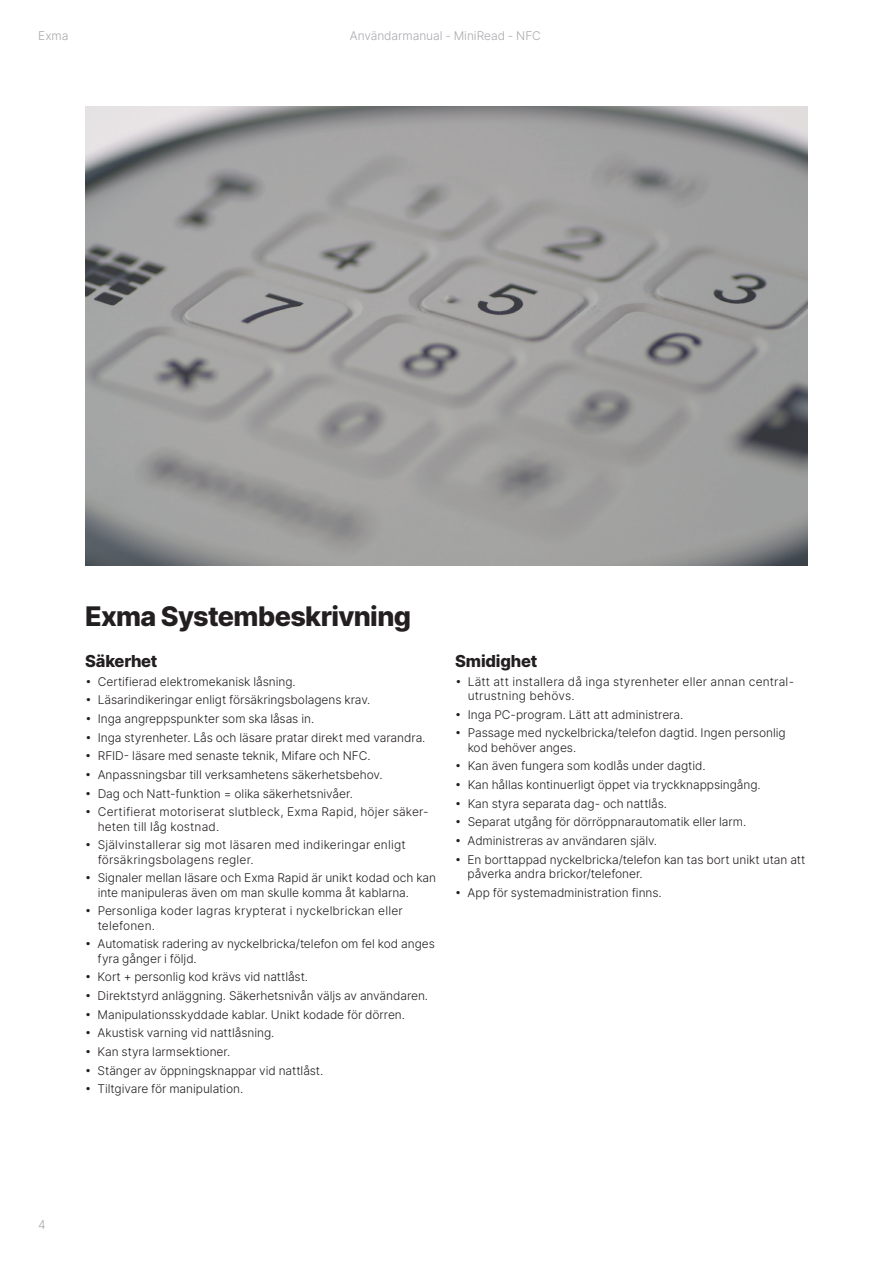
<style>
.page{position:relative;width:893px;height:1263px;background:#fff}
.page>*{position:absolute;margin:0;border:0;box-sizing:border-box;transform-origin:0 0}
.t1{font:800 27px "Inter";letter-spacing:-.025em;color:#231f20}
.t2{font:800 16.5px "Inter";letter-spacing:-.01em;color:#231f20}
.t3{font:300 12px/14.4px "Inter";letter-spacing:-.005em;color:#231f20}
.t4{font:300 12px/14.4px "Inter";letter-spacing:.015em;color:#231f20}
.t5{font:300 12px "Inter";letter-spacing:-.005em;color:#a8a9ad}
</style>
<div class="page">
<img style="left:85px;top:106px;width:723px;height:460px">
<p class="t5" style="left:38px;top:27px;width:32px">Exma</p>
<p class="t5" style="left:350px;top:27px;width:193px">Användarmanual - MiniRead - NFC</p>
<h1 class="t1" style="left:85px;top:597px;width:328px">Exma Systembeskrivning</h1>
<h2 class="t2" style="left:85px;top:649px;width:74px">Säkerhet</h2>
<p class="t3" style="left:85px;top:674px;width:212px">• Certifierad elektromekanisk låsning.</p>
<p class="t3" style="left:85px;top:692px;width:287px">• Läsarindikeringar enligt försäkringsbolagens krav.</p>
<p class="t3" style="left:85px;top:711px;width:231px">• Inga angreppspunkter som ska låsas in.</p>
<p class="t3" style="left:85px;top:730px;width:342px">• Inga styrenheter. Lås och läsare pratar direkt med varandra.</p>
<p class="t3" style="left:85px;top:748px;width:287px">• RFID- läsare med senaste teknik, Mifare och NFC.</p>
<p class="t3" style="left:85px;top:767px;width:299px">• Anpassningsbar till verksamhetens säkerhetsbehov.</p>
<p class="t3" style="left:85px;top:786px;width:269px">• Dag och Natt-funktion = olika säkerhetsnivåer.</p>
<p class="t4" style="left:98px;top:804px;width:332px;text-indent:-13px">• Certifierat motoriserat slutbleck, Exma Rapid, höjer säker&shy;heten till låg kostnad.</p>
<p class="t4" style="left:98px;top:837px;width:309px;text-indent:-13px">• Självinstallerar sig mot läsaren med indikeringar enligt försäkringsbolagens regler.</p>
<p class="t3" style="left:98px;top:870px;width:340px;text-indent:-13px">• Signaler mellan läsare och Exma Rapid är unikt kodad och kan inte manipuleras även om man skulle komma åt kablarna.</p>
<p class="t4" style="left:98px;top:903px;width:307px;text-indent:-13px">• Personliga koder lagras krypterat i nyckelbrickan eller telefonen.</p>
<p class="t3" style="left:98px;top:936px;width:339px;text-indent:-13px">• Automatisk radering av nyckelbricka/telefon om fel kod anges fyra gånger i följd.</p>
<p class="t3" style="left:85px;top:969px;width:225px">• Kort + personlig kod krävs vid nattlåst.</p>
<p class="t3" style="left:85px;top:988px;width:345px">• Direktstyrd anläggning. Säkerhetsnivån väljs av användaren.</p>
<p class="t3" style="left:85px;top:1007px;width:322px">• Manipulationsskyddade kablar. Unikt kodade för dörren.</p>
<p class="t3" style="left:85px;top:1025px;width:191px">• Akustisk varning vid nattlåsning.</p>
<p class="t3" style="left:85px;top:1044px;width:147px">• Kan styra larmsektioner.</p>
<p class="t3" style="left:85px;top:1063px;width:240px">• Stänger av öppningsknappar vid nattlåst.</p>
<p class="t3" style="left:85px;top:1081px;width:160px">• Tiltgivare för manipulation.</p>
<h2 class="t2" style="left:455px;top:649px;width:84px">Smidighet</h2>
<p class="t4" style="left:468px;top:674px;width:328px;text-indent:-13px">• Lätt att installera då inga styrenheter eller annan central&shy;utrustning behövs.</p>
<p class="t3" style="left:455px;top:707px;width:230px">• Inga PC-program. Lätt att administrera.</p>
<p class="t3" style="left:468px;top:725px;width:319px;text-indent:-13px">• Passage med nyckelbricka/telefon dagtid. Ingen personlig kod behöver anges.</p>
<p class="t3" style="left:455px;top:758px;width:252px">• Kan även fungera som kodlås under dagtid.</p>
<p class="t3" style="left:455px;top:777px;width:307px">• Kan hållas kontinuerligt öppet via tryckknappsingång.</p>
<p class="t3" style="left:455px;top:796px;width:214px">• Kan styra separata dag- och nattlås.</p>
<p class="t3" style="left:455px;top:814px;width:293px">• Separat utgång för dörröppnarautomatik eller larm.</p>
<p class="t3" style="left:455px;top:833px;width:204px">• Administreras av användaren själv.</p>
<p class="t3" style="left:468px;top:852px;width:339px;text-indent:-13px">• En borttappad nyckelbricka/telefon kan tas bort unikt utan att påverka andra brickor/telefoner.</p>
<p class="t3" style="left:455px;top:885px;width:208px">• App för systemadministration finns.</p>
<p class="t5" style="left:38px;top:1216px;width:9px">4</p>
</div>
